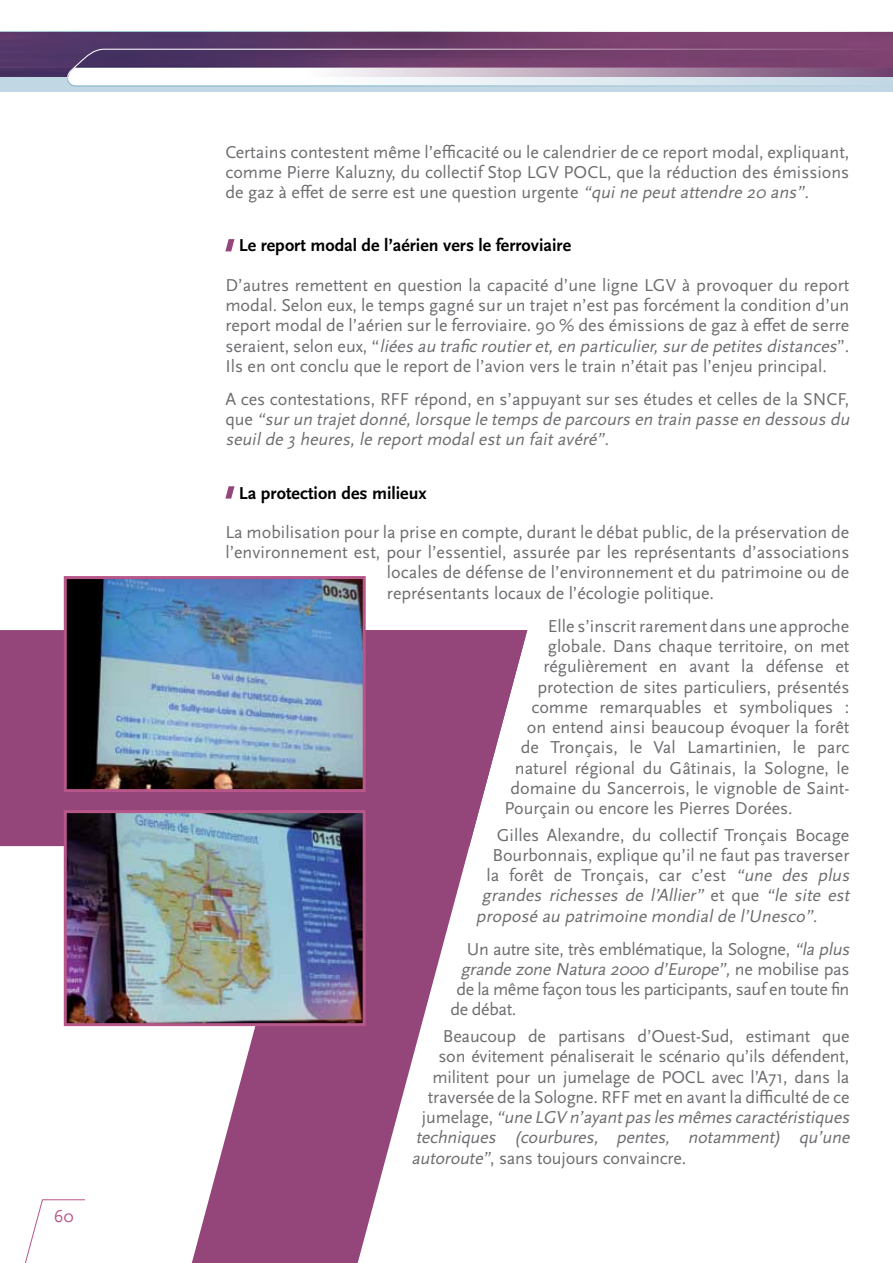
<style>
.page{position:relative;width:893px;height:1263px;background:#fff}
.page>*{position:absolute;margin:0;border:0;box-sizing:border-box;transform-origin:0 0}
.t1{font:18px/20.2px "Scala Sans Pro";color:#6d6e71;text-align:justify}
.t2{font:italic 18px/20.2px "Scala Sans Pro";color:#6d6e71}
.t3{font:18px "Scala Sans Pro";letter-spacing:-.02em;color:#6d6e71}
.t4{font:700 18px "Scala Sans Pro";color:#000}
.t5{font:18px "Scala Sans Pro";color:#b65689}
.s1{font-style:italic}
.s2{font-style:normal}
</style>
<div class="page">
<div style="left:0;top:32px;width:893px;height:59px;background:#c1d7e4"></div>
<svg style="left:0;top:32px;width:893px;height:45px;background:#653a69"></svg>
<svg style="left:66px;top:48px;width:827px;height:39px;background:#a089a5"></svg>
<svg style="left:25px;top:1199px;width:60px;height:64px"></svg>
<svg style="left:225px;top:239px;width:9px;height:12px"></svg>
<svg style="left:225px;top:486px;width:9px;height:13px"></svg>
<div style="left:0;top:630px;width:192px;height:216px;background:#94467b"></div>
<svg style="left:192px;top:630px;width:335px;height:633px;fill:#94467b"></svg>
<img style="left:68px;top:580px;width:294px;height:208px">
<div style="left:64px;top:576px;width:302px;height:216px;border:3px solid #b65689"></div>
<img style="left:68px;top:814px;width:294px;height:208px">
<div style="left:64px;top:810px;width:302px;height:216px;border:3px solid #b65689"></div>
<p class="t5" style="left:54px;top:1204px;width:22px">60</p>
<p class="t1" style="left:225px;top:141px;width:626px">Certains contestent même l’efficacité ou le calendrier de ce report modal, expliquant, comme Pierre Kaluzny, du collectif Stop LGV POCL, que la réduction des émissions de gaz à effet de serre est une question urgente <span class="s1">“quine peutattendre 20 ans”.</span></p>
<p class="t4" style="left:239px;top:233px;width:334px">Le report modal de l’aérien vers le ferroviaire</p>
<p class="t1" style="left:225px;top:274px;width:626px">D’autres remettent en question la capacité d’une ligne LGV à provoquer du report modal. Selon eux, le temps gagné sur un trajet n’est pas forcément la condition d’un report modal de l’aérien sur le ferroviaire. 90 % des émissions de gaz à effet de serre s e r a i e n t , s e l o n e u x , “ <span class="s1">liéesau traficroutieret,en particulier,surde petitesdistances</span>” .<br>Ils en ont conclu que le report de l’avion vers le train n’était pas l’enjeu principal.</p>
<p class="t2" style="left:225px;top:388px;width:630px"><span class="s2">A ces contestations, RFF répond, en s’appuyant sur ses études et celles de la SNCF, q u e</span> “surun trajetdonné,lorsque le temps de parcours en train passe en dessous du seuilde 3 heures,le reportmodalestun faitavéré”.</p>
<p class="t4" style="left:239px;top:480px;width:189px">La protection des milieux</p>
<p class="t1" style="left:225px;top:521px;width:625px">La mobilisation pour la prise en compte, durant le débat public, de la préservation de</p>
<p class="t1" style="left:225px;top:541px;width:625px">l’environnement est, pour l’essentiel, assurée par les représentants d’associations</p>
<p class="t1" style="left:387px;top:562px;width:464px">locales de défense de l’environnement et du patrimoine ou de</p>
<p class="t1" style="left:387px;top:582px;width:329px">représentants locaux de l’écologie politique.</p>
<p class="t1" style="left:548px;top:615px;width:303px">Elle s’inscrit rarement dans une approche</p>
<p class="t1" style="left:548px;top:635px;width:303px">globale. Dans chaque territoire, on met</p>
<p class="t1" style="left:543px;top:655px;width:307px">régulièrement en avant la défense et</p>
<p class="t1" style="left:537px;top:676px;width:314px">protection de sites particuliers, présentés</p>
<p class="t1" style="left:531px;top:696px;width:320px">comme remarquables et symboliques :</p>
<p class="t1" style="left:527px;top:716px;width:324px">on entend ainsi beaucoup évoquer la forêt</p>
<p class="t1" style="left:521px;top:736px;width:330px">de Tronçais, le Val Lamartinien, le parc</p>
<p class="t1" style="left:515px;top:757px;width:336px">naturel régional du Gâtinais, la Sologne, le</p>
<p class="t1" style="left:510px;top:777px;width:341px">domaine du Sancerrois, le vignoble de Saint-</p>
<p class="t1" style="left:504px;top:797px;width:290px">Pourçain ou encore les Pierres Dorées.</p>
<p class="t1" style="left:497px;top:824px;width:354px">Gilles Alexandre, du collectif Tronçais Bocage</p>
<p class="t1" style="left:492px;top:844px;width:358px">Bourbonnais, explique qu’il ne faut pas traverser</p>
<p class="t1" style="left:486px;top:864px;width:368px">la forêt de Tronçais, car c’est <span class="s1">“une des plus</span></p>
<p class="t2" style="left:482px;top:885px;width:373px">grandes richesses de l’Allier” <span class="s2">e t q u e</span> “le site est</p>
<p class="t2" style="left:476px;top:905px;width:347px">proposé au patrimoine mondialde l’Unesco”.</p>
<p class="t3" style="left:467px;top:937px;width:388px">Un autre site, très emblématique, la Sologne, <span class="s1">“la plus</span></p>
<p class="t2" style="left:461px;top:958px;width:390px">grande zone Natura 2000 d’Europe”,<span class="s2">n e m o b i l i s e p a s</span></p>
<p class="t3" style="left:456px;top:977px;width:394px">de la même façon tous les participants, sauf en toute fin</p>
<p class="t1" style="left:450px;top:999px;width:68px">de débat.</p>
<p class="t1" style="left:443px;top:1025px;width:408px">Beaucoup de partisans d’Ouest-Sud, estimant que</p>
<p class="t1" style="left:438px;top:1045px;width:413px">son évitement pénaliserait le scénario qu’ils défendent,</p>
<p class="t1" style="left:432px;top:1066px;width:419px">militent pour un jumelage de POCL avec l’A71, dans la</p>
<p class="t1" style="left:428px;top:1086px;width:423px">traversée de la Sologne. RFF met en avant la difficulté de ce</p>
<p class="t2" style="left:422px;top:1106px;width:433px"><span class="s2">j u m e l a g e ,</span> “une LGV n’ayantpas les mêmes caractéristiques</p>
<p class="t2" style="left:416px;top:1126px;width:439px">techniques (courbures, pentes, notamment) qu’une</p>
<p class="t1" style="left:411px;top:1147px;width:276px"><span class="s1">autoroute”</span>, sans toujours convaincre.</p>
</div>
